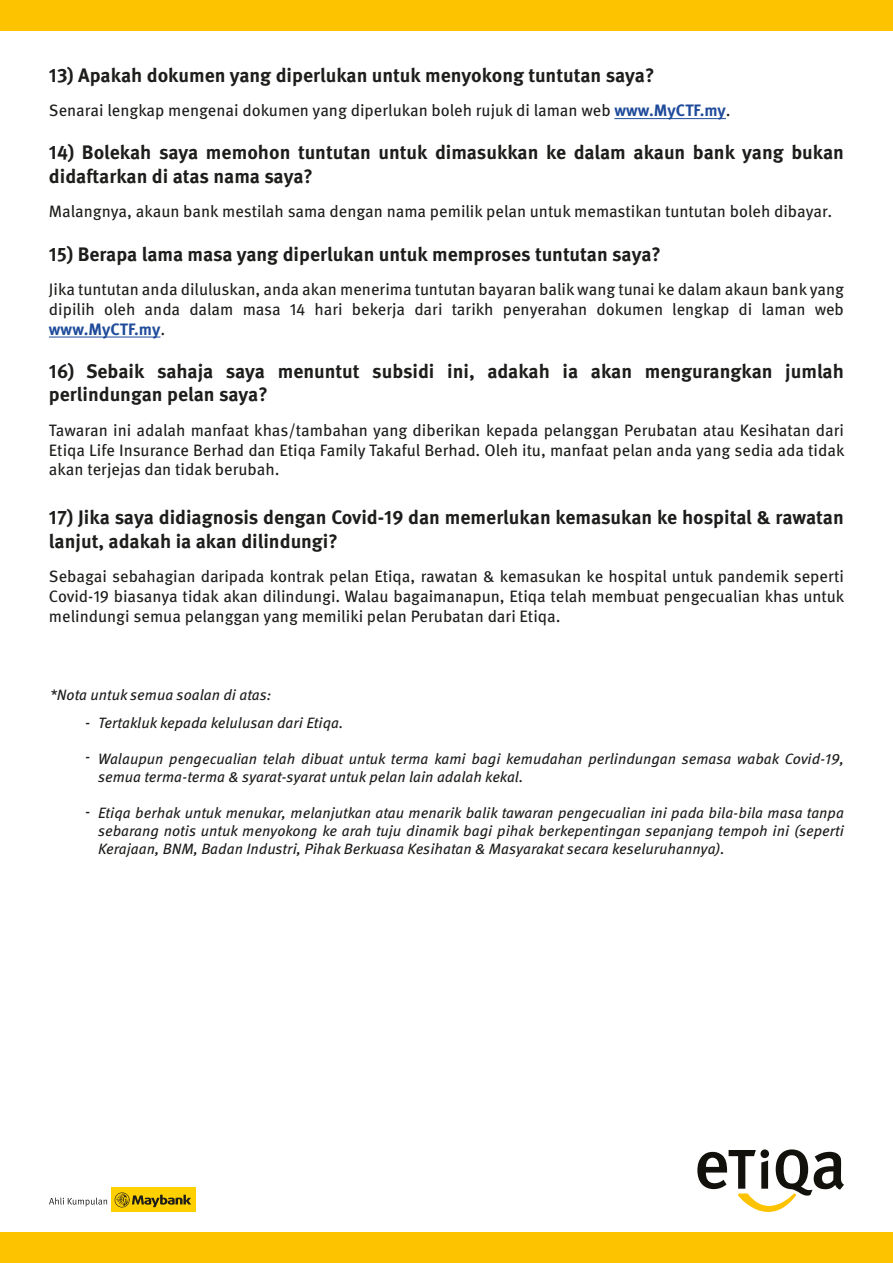
<style>
.page{position:relative;width:893px;height:1263px;background:#fff}
.page>*{position:absolute;margin:0;border:0;box-sizing:border-box;transform-origin:0 0}
.t1{font:700 19.5px/23.4px "Meta Pro";color:#1d1d1b}
.t2{font:16.5px/19.8px "Meta Pro";color:#1d1d1b;text-align:justify}
.t3{font:italic 16.5px/34.5px "Meta Pro";color:#1d1d1b}
.t4{font:italic 15px/18px "Meta Pro";color:#1d1d1b}
.s1{font-weight:700;color:#1f4b9b}
</style>
<div class="page">
<div style="left:0;top:0;width:893px;height:30px;background:#fdc300"></div>
<div style="left:0;top:1233px;width:893px;height:30px;background:#fdc300"></div>
<div style="left:111px;top:1188px;width:85px;height:24px;background:#ffd000"></div>
<svg style="left:115px;top:1192px;width:76px;height:15px"></svg>
<svg style="left:49px;top:1197px;width:58px;height:9px"></svg>
<svg style="left:697px;top:1149px;width:147px;height:63px"></svg>
<div style="left:760px;top:1149px;width:9px;height:9px;background:#12110c;border-radius:50%"></div>
<hr style="left:614px;top:118px;width:112px;height:1px;background:#1f4b9b">
<hr style="left:49px;top:337px;width:112px;height:1px;background:#1f4b9b">
<p class="t1" style="left:49px;top:64px;width:607px">13) Apakah dokumen yang diperlukan untuk menyokong tuntutan saya?</p>
<p class="t2" style="left:49px;top:101px;width:683px">Senarai lengkap mengenai dokumen yang diperlukan boleh rujuk di laman web <span class="s1">www.MyCTF.my</span>.</p>
<p class="t1" style="left:49px;top:142px;width:797px">14) Bolekah saya memohon tuntutan untuk dimasukkan ke dalam akaun bank yang bukan didaftarkan di atas nama saya?</p>
<p class="t2" style="left:49px;top:202px;width:785px">Malangnya, akaun bank mestilah sama dengan nama pemilik pelan untuk memastikan tuntutan boleh dibayar.</p>
<p class="t1" style="left:49px;top:243px;width:613px">15) Berapa lama masa yang diperlukan untuk memproses tuntutan saya?</p>
<p class="t2" style="left:49px;top:280px;width:797px">Jika tuntutan anda diluluskan, anda akan menerima tuntutan bayaran balik wang tunai ke dalam akaun bank yang dipilih oleh anda dalam masa 14 hari bekerja dari tarikh penyerahan dokumen lengkap di laman web <span class="s1">www.MyCTF.my</span>.</p>
<p class="t1" style="left:49px;top:360px;width:796px">16) Sebaik sahaja saya menuntut subsidi ini, adakah ia akan mengurangkan jumlah perlindungan pelan saya?</p>
<p class="t2" style="left:49px;top:421px;width:797px">Tawaran ini adalah manfaat khas/tambahan yang diberikan kepada pelanggan Perubatan atau Kesihatan dari Etiqa Life Insurance Berhad dan Etiqa Family Takaful Berhad. Oleh itu, manfaat pelan anda yang sedia ada tidak akan terjejas dan tidak berubah.</p>
<p class="t1" style="left:49px;top:506px;width:796px">17) Jika saya didiagnosis dengan Covid-19 dan memerlukan kemasukan ke hospital &amp; rawatan lanjut, adakah ia akan dilindungi?</p>
<p class="t2" style="left:49px;top:567px;width:797px">Sebagai sebahagian daripada kontrak pelan Etiqa, rawatan &amp; kemasukan ke hospital untuk pandemik seperti Covid-19 biasanya tidak akan dilindungi. Walau bagaimanapun, Etiqa telah membuat pengecualian khas untuk melindungi semua pelanggan yang memiliki pelan Perubatan dari Etiqa.</p>
<p class="t4" style="left:98px;top:680px;width:247px;line-height:28.8px;text-indent:-48px">*Nota untuk semua soalan di atas:<br>Tertakluk kepada kelulusan dari Etiqa.</p>
<p class="t4" style="left:98px;top:751px;width:747px">Walaupun pengecualian telah dibuat untuk terma kami bagi kemudahan perlindungan semasa wabak Covid-19, semua terma-terma &amp; syarat-syarat untuk pelan lain adalah kekal.</p>
<p class="t4" style="left:98px;top:805px;width:747px;text-align:justify">Etiqa berhak untuk menukar, melanjutkan atau menarik balik tawaran pengecualian ini pada bila-bila masa tanpa sebarang notis untuk menyokong ke arah tuju dinamik bagi pihak berkepentingan sepanjang tempoh ini (seperti Kerajaan, BNM, Badan Industri, Pihak Berkuasa Kesihatan &amp; Masyarakat secara keseluruhannya).</p>
<p class="t3" style="left:85px;top:705px;width:7px">- -</p>
<p class="t3" style="left:85px;top:794px;width:7px">-</p>
</div>
